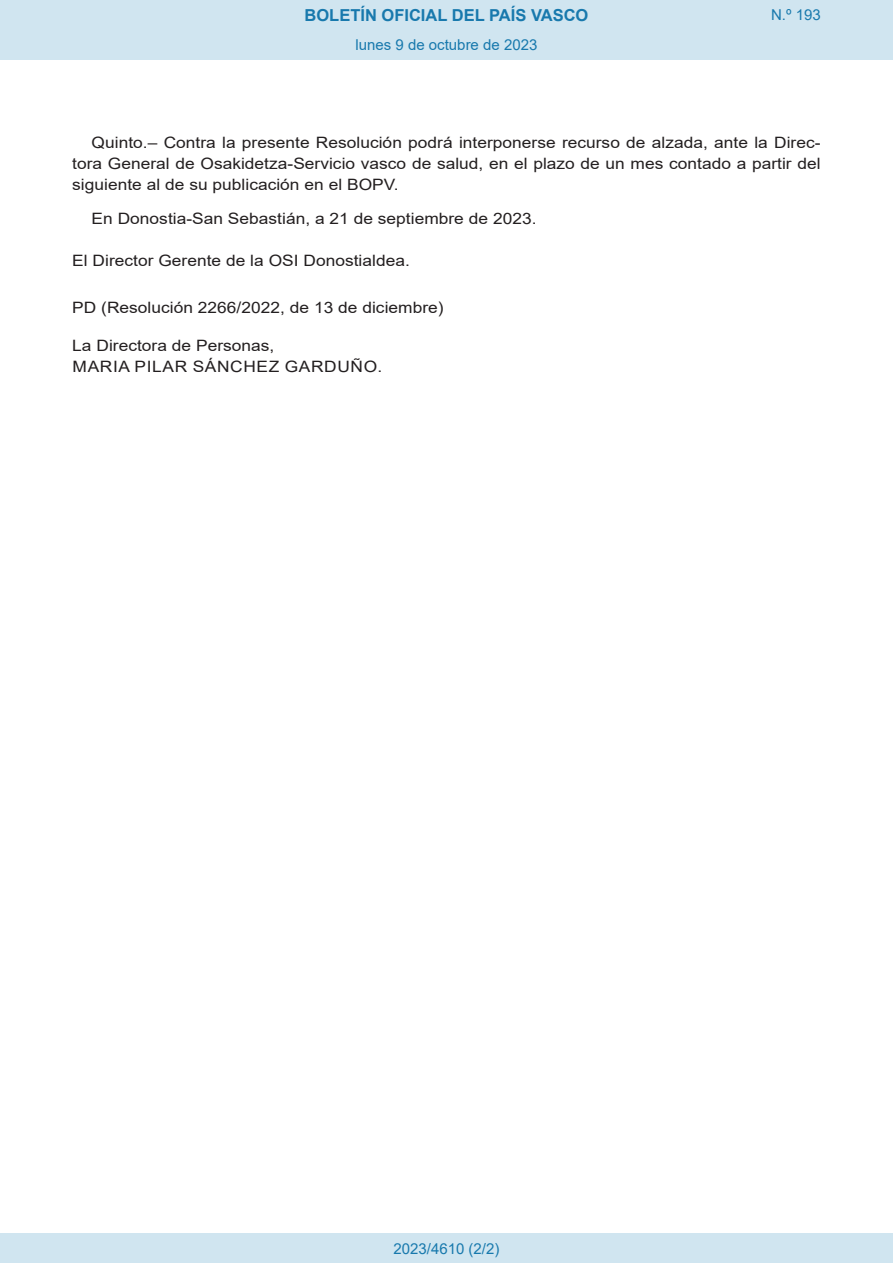
<style>
.page{position:relative;width:893px;height:1263px;background:#fff}
.page>*{position:absolute;margin:0;border:0;box-sizing:border-box;transform-origin:0 0}
.t1{font:700 16.5px "Arial";color:#1879ad}
.BOPVDetalle{font:15.6px/21px "Arial";color:#231f20;text-align:justify;scale:1.11 1}
.BOPVDisposicionTitul{font:15.6px "Arial";color:#231f20;scale:1.11 1}
.BOPVFirmaLugFec{font:15.6px "Arial";color:#231f20;scale:1.11 1}
.BOPVFirmaNombre{font:15.6px "Arial";letter-spacing:.035em;color:#231f20;scale:1.11 1}
.BOPVFirmaPuesto{font:15.6px "Arial";color:#231f20;scale:1.11 1}
.Paginacion_Centro{font:15px "Arial";color:#1879ad}
</style>
<div class="page">
<div style="left:0;top:0;width:893px;height:60px;background:#d0e5f0"></div>
<div style="left:0;top:1233px;width:893px;height:30px;background:#d0e5f0"></div>
<p class="t1" style="left:305px;top:3px;width:285px">BOLETÍN OFICIAL DEL PAÍS VASCO</p>
<p class="Paginacion_Centro" style="left:356px;top:35px;width:183px">lunes 9 de octubre de 2023</p>
<p class="Paginacion_Centro" style="left:771px;top:5px;width:51px">N.º 193</p>
<p class="BOPVDetalle" style="left:72px;top:132px;width:676px;text-indent:19px">Quinto.– Contra la presente Resolución podrá interponerse recurso de alzada, ante la Direc&shy;tora General de Osakidetza-Servicio vasco de salud, en el plazo de un mes contado a partir del siguiente al de su publicación en el BOPV.</p>
<p class="BOPVFirmaLugFec" style="left:92px;top:208px;width:402px">En Donostia-San Sebastián, a 21 de septiembre de 2023.</p>
<p class="BOPVDisposicionTitul" style="left:72px;top:250px;width:306px">El Director Gerente de la OSI Donostialdea.</p>
<p class="BOPVDisposicionTitul" style="left:72px;top:296px;width:336px">PD (Resolución 2266/2022, de 13 de diciembre)</p>
<p class="BOPVFirmaPuesto" style="left:72px;top:334px;width:184px">La Directora de Personas,</p>
<p class="BOPVFirmaNombre" style="left:73px;top:355px;width:281px">MARIA PILAR SÁNCHEZ GARDUÑO.</p>
<p class="Paginacion_Centro" style="left:393px;top:1238px;width:107px">2023/4610 (2/2)</p>
</div>
